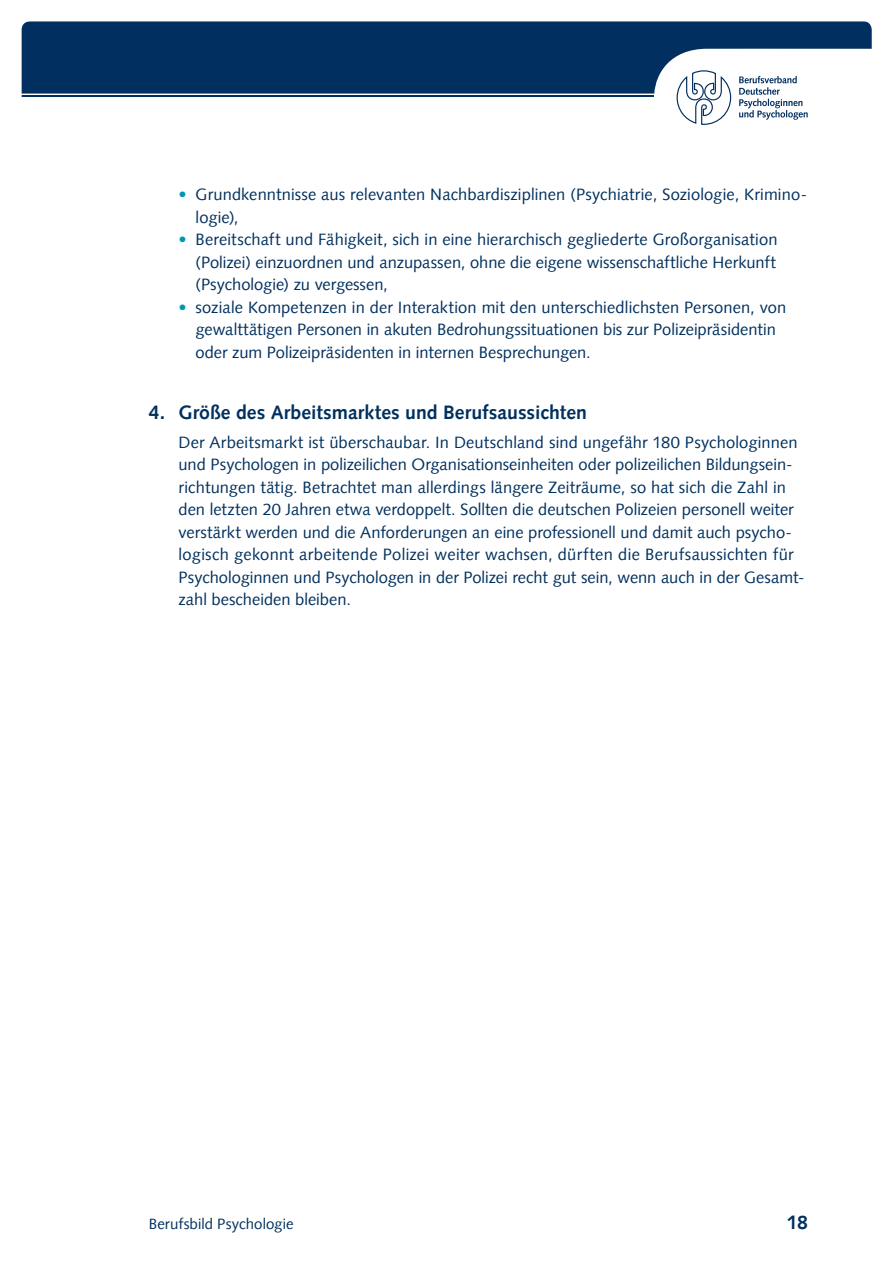
<style>
.page{position:relative;width:893px;height:1263px;background:#fff}
.page>*{position:absolute;margin:0;border:0;box-sizing:border-box;transform-origin:0 0}
.t1{font:700 19.5px "Syntax LT";color:#00305e}
.t2{font:16.5px/22.5px "Syntax LT";color:#00305e}
.t3{font:15px "Syntax LT";letter-spacing:.005em;color:#00305e}
.s1{color:#0098af}
</style>
<div class="page">
<svg style="left:22px;top:21px;width:850px;height:73px;fill:#002f60"></svg>
<hr style="left:22px;top:95px;width:632px;height:2px;background:#002f60">
<svg style="left:677px;top:70px;width:54px;height:55px"></svg>
<svg style="left:739px;top:76px;width:69px;height:44px"></svg>
<p class="t2" style="left:196px;top:183px;width:613px;text-indent:-17px"><span class="s1">•</span> Grundkenntnisse aus relevanten Nachbardisziplinen (Psychiatrie, Soziologie, Krimino&shy;logie),</p>
<p class="t2" style="left:196px;top:228px;width:583px;text-align:justify;text-indent:-17px"><span class="s1">•</span> Bereitschaft und Fähigkeit, sich in eine hierarchisch gegliederte Großorganisation (Polizei) einzuordnen und anzupassen, ohne die eigene wissenschaftliche Herkunft (Psychologie) zu vergessen,</p>
<p class="t2" style="left:196px;top:296px;width:592px;text-indent:-17px"><span class="s1">•</span> soziale Kompetenzen in der Interaktion mit den unterschiedlichsten Personen, von gewalttätigen Personen in akuten Bedrohungssituationen bis zur Polizeipräsidentin oder zum Polizeipräsidenten in internen Besprechungen.</p>
<p class="t1" style="left:149px;top:401px;width:440px">4. Größe des Arbeitsmarktes und Berufsaussichten</p>
<p class="t2" style="left:179px;top:431px;width:627px">Der Arbeitsmarkt ist überschaubar. In Deutschland sind ungefähr 180 Psychologinnen und Psychologen in polizeilichen Organisationseinheiten oder polizeilichen Bildungsein&shy;richtungen tätig. Betrachtet man allerdings längere Zeiträume, so hat sich die Zahl in den letzten 20 Jahren etwa verdoppelt. Sollten die deutschen Polizeien personell weiter verstärkt werden und die Anforderungen an eine professionell und damit auch psycho&shy;logisch gekonnt arbeitende Polizei weiter wachsen, dürften die Berufsaussichten für Psychologinnen und Psychologen in der Polizei recht gut sein, wenn auch in der Gesamt&shy;zahl bescheiden bleiben.</p>
<p class="t3" style="left:149px;top:1215px;width:146px">Berufsbild Psychologie</p>
<p class="t1" style="left:787px;top:1211px;width:23px">18</p>
</div>
